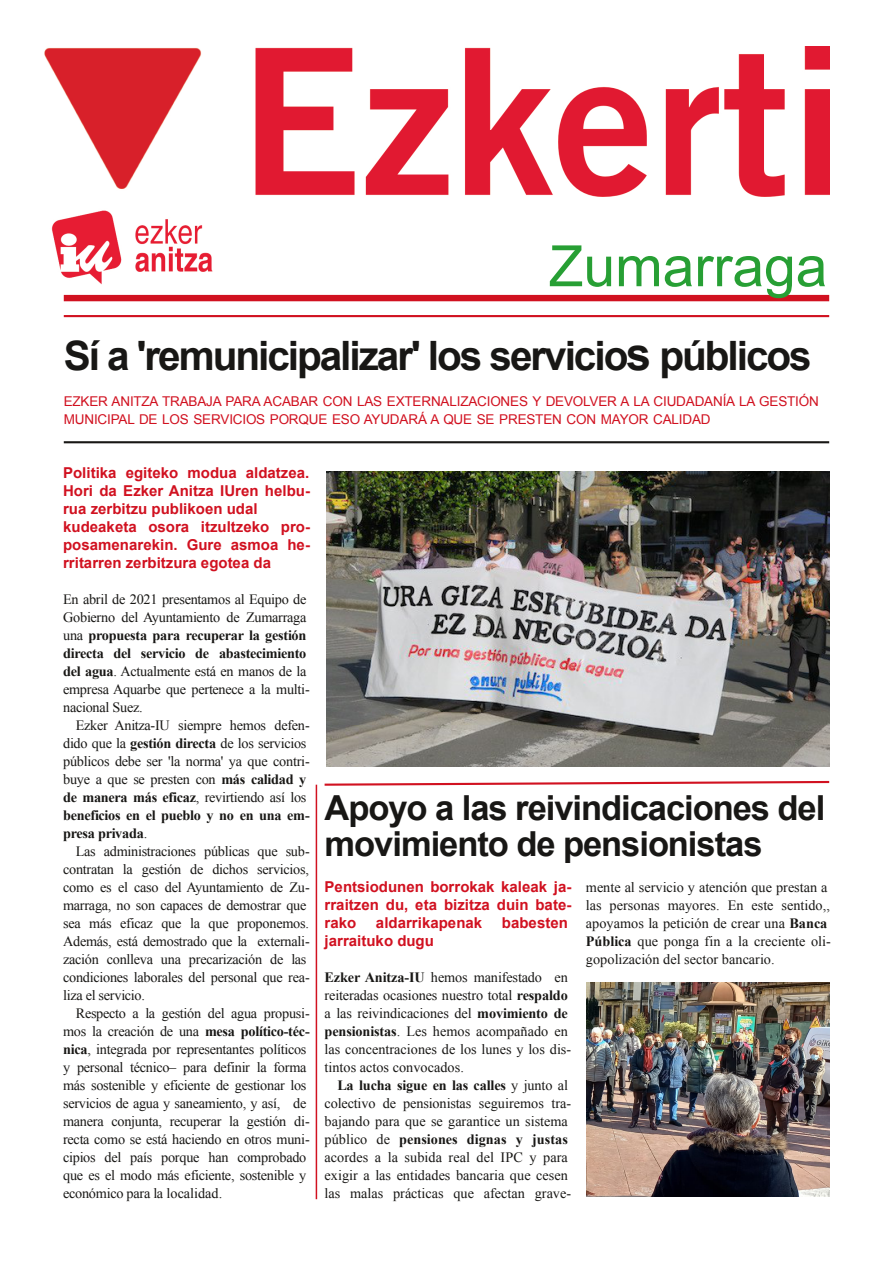
<style>
.page{position:relative;width:893px;height:1263px;background:#fff}
.page>*{position:absolute;margin:0;border:0;box-sizing:border-box;transform-origin:0 0}
.t1{font:57px "Arial";color:#279f34}
.t2{font:700 40.5px "Arial";letter-spacing:-.05em;color:#181715}
.t3{font:700 34.5px/36px "Arial";letter-spacing:-.03em;color:#181715}
.t4{font:700 15px/18px "Arial";color:#d11120}
.t5{font:14.25px/18px "Times New Roman";letter-spacing:-.015em;color:#181715}
.t6{font:13.5px/18px "Arial";letter-spacing:-.015em;color:#d11120}
.s1{font-size:45px}
.s2{font-weight:700}
</style>
<div class="page">
<img style="left:44px;top:47px;width:785px;height:250px">
<svg style="left:324px;top:780px;width:506px;height:6px"></svg>
<div style="left:64px;top:295px;width:765px;height:6px;background:#d11120"></div>
<hr style="left:64px;top:441px;width:765px;height:2px;background:#181715">
<hr style="left:64px;top:315px;width:765px;height:2px;background:#d11120">
<img style="left:326px;top:471px;width:503px;height:296px">
<img style="left:586px;top:983px;width:243px;height:214px">
<hr style="left:316px;top:785px;width:1px;height:414px;background:#d11120">
<h1 class="t1" style="left:549px;top:235px;width:280px">Zumarraga</h1>
<h2 class="t2" style="left:64px;top:333px;width:749px">Sí a 'remunicipalizar' los servicio<span class="s1">s</span> públicos</h2>
<p class="t6" style="left:64px;top:392px;width:756px">EZKER ANITZA TRABAJA PARA ACABAR CON LAS EXTERNALIZACIONES Y DEVOLVER A LA CIUDADANÍA LA GESTIÓN<br>MUNICIPAL DE LOS SERVICIOS PORQUE ESO AYUDARÁ A QUE SE PRESTEN CON MAYOR CALIDAD</p>
<p class="t4" style="left:63px;top:464px;width:248px">Politika egiteko modua aldatzea.<br>Hori da Ezker Anitza IUren helbu&shy;rua zerbitzu publikoen udal kudeaketa osora itzultzeko pro&shy;posamenarekin. Gure asmoa he&shy;rritarren zerbitzura egotea da</p>
<p class="t5" style="left:63px;top:590px;width:248px">En abril de 2021 presentamos al Equipo de Gobierno del Ayuntamiento de Zumarraga una <span class="s2">propuesta para recuperar la gestión directa del servicio de abastecimiento del agua</span>. Actualmente está en manos de la empresa Aquarbe que pertenece a la multi&shy;nacional Suez.</p>
<p class="t5" style="left:63px;top:716px;width:248px;text-indent:13px">Ezker Anitza-IU siempre hemos defen&shy;dido que la <span class="s2">gestión directa</span> de los servicios públicos debe ser 'la norma' ya que contri&shy;buye a que se presten con <span class="s2">más calidad y de manera más eficaz</span>, revirtiendo así los <span class="s2">beneficios en el pueblo y no en una em&shy;presa privada</span>.</p>
<p class="t5" style="left:63px;top:842px;width:248px;text-indent:13px">Las administraciones públicas que sub&shy;contratan la gestión de dichos servicios, como es el caso del Ayuntamiento de Zu&shy;marraga, no son capaces de demostrar que sea más eficaz que la que proponemos.<br>Además, está demostrado que la externali&shy;zación conlleva una precarización de las condiciones laborales del personal que rea&shy;liza el servicio.</p>
<p class="t5" style="left:63px;top:1004px;width:248px;text-indent:13px">Respecto a la gestión del agua propusi&shy;mos la creación de una <span class="s2">mesa político-téc&shy;nica</span>, integrada por representantes políticos y personal técnico– para definir la forma más sostenible y eficiente de gestionar los servicios de agua y saneamiento, y así, de manera conjunta, recuperar la gestión di&shy;recta como se está haciendo en otros muni&shy;cipios del país porque han comprobado que es el modo más eficiente, sostenible y económico para la localidad.</p>
<h3 class="t3" style="left:325px;top:790px;width:502px">Apoyo a las reivindicaciones del movimiento de pensionistas</h3>
<p class="t4" style="left:325px;top:878px;width:248px;text-align:justify">Pentsiodunen borrokak kaleak ja&shy;rraitzen du, eta bizitza duin bate&shy;rako</p>
<p class="t4" style="left:376px;top:914px;width:108px">aldarrikapenak</p>
<p class="t4" style="left:502px;top:914px;width:67px">babesten</p>
<p class="t4" style="left:325px;top:932px;width:111px">jarraituko dugu</p>
<p class="t5" style="left:325px;top:968px;width:248px"><span class="s2">Ezker Anitza-IU</span> hemos manifestado en reiteradas ocasiones nuestro total <span class="s2">respaldo </span>a las reivindicaciones del <span class="s2">movimiento de pensionistas</span>. Les hemos acompañado en las concentraciones de los lunes y los dis&shy;tintos actos convocados.</p>
<p class="t5" style="left:325px;top:1076px;width:248px;text-indent:13px"><span class="s2">La lucha sigue en las calles</span> y junto al colectivo de pensionistas seguiremos tra&shy;bajando para que se garantice un sistema público de <span class="s2">pensiones dignas y justas </span>acordes a la subida real del IPC y para exigir a las entidades bancaria que cesen las malas prácticas que afectan grave-</p>
<p class="t5" style="left:586px;top:878px;width:246px">mente al servicio y atención que prestan a las personas mayores. En este sentido,, apoyamos la petición de crear una <span class="s2">Banca Pública</span> que ponga fin a la creciente oli&shy;gopolización del sector bancario.</p>
</div>
